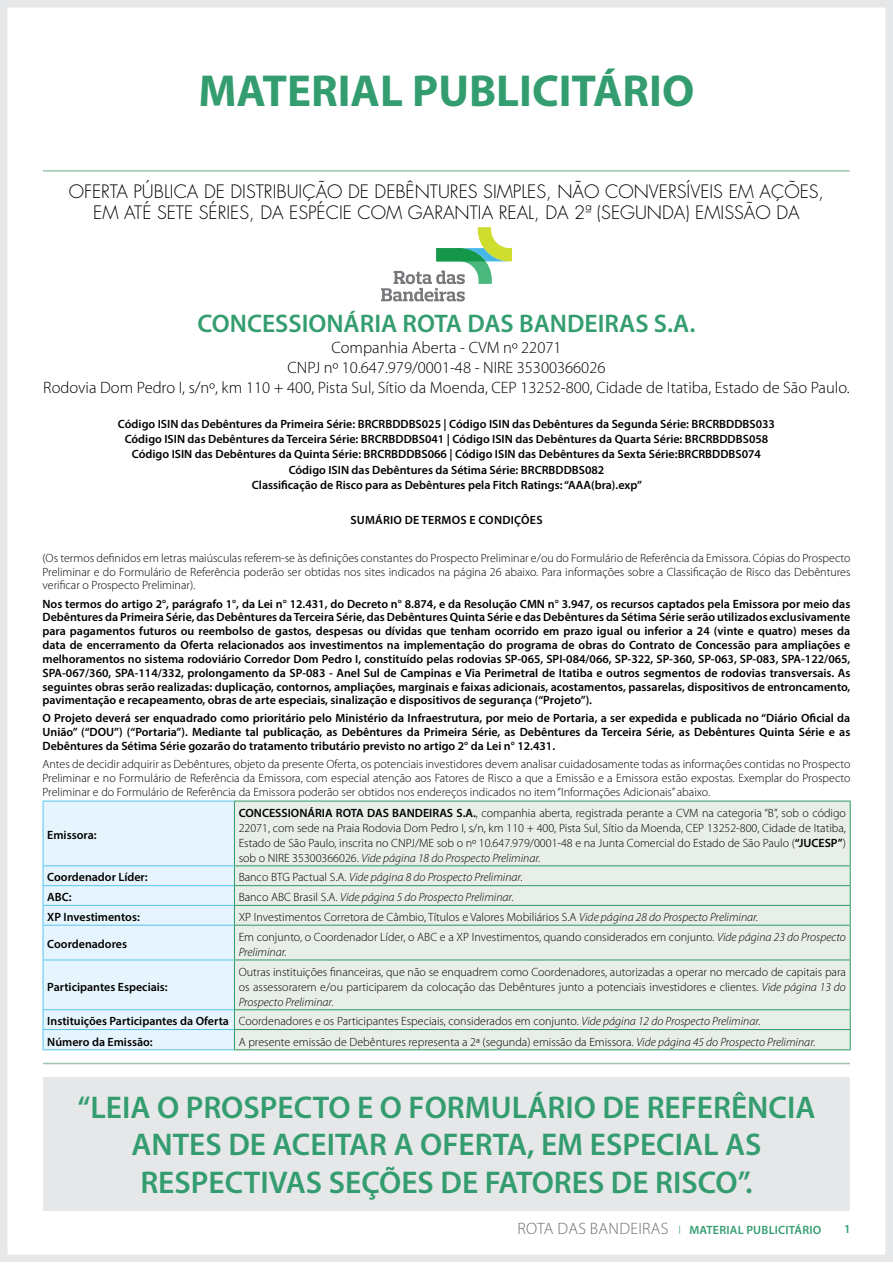
<style>
.page{position:relative;width:893px;height:1263px;background:#fff}
.page>*{position:absolute;margin:0;border:0;box-sizing:border-box;transform-origin:0 0}
.t1{font:700 45px "Myriad Pro";color:#349d6f}
.t2{font:600 31.5px/37.8px "Myriad Pro";color:#349d6f;text-align:center}
.t3{font:600 25.5px "Myriad Pro";color:#349d6f}
.t4{font:300 18px/21.3px "Futura";color:#000;text-align:center}
.t5{font:300 16.5px/20.1px "Myriad Pro";color:#000;text-align:center}
.t6{font:600 12px/13.8px "Myriad Pro";color:#000;text-align:justify}
.t7{font:300 12px/15px "Myriad Pro";color:#000;text-align:justify}
.t8{font:italic 300 12px "Myriad Pro";color:#000}
.t9{font:600 12px "Myriad Pro";letter-spacing:.02em;color:#349d6f}
.t10{font:600 12px "Myriad Pro";letter-spacing:.02em;color:#000}
.s1{font-weight:600}
.s2{font-style:italic}
.s3{font-style:normal}
.s4{font-weight:300;font-size:16.5px;color:#6d6e71}
.s5{font-weight:300}
</style>
<div class="page">
<div style="left:0;top:0;width:893px;height:1262px;border:8px solid #e6e7e8"></div>
<hr style="left:43px;top:1063px;width:807px;height:1px;background:#9ec5ac">
<hr style="left:43px;top:170px;width:807px;height:2px;background:#9ec5ac">
<div style="left:43px;top:1076px;width:807px;height:134px;background:#e6e7e8"></div>
<svg style="left:381px;top:227px;width:131px;height:74px"></svg>
<div style="left:44px;top:801px;width:190px;height:248px;background:#e6f5fd"></div>
<div style="left:235px;top:801px;width:615px;height:248px;background:#e8efe9"></div>
<hr style="left:43px;top:800px;width:191px;height:1px;background:#5cc7f3">
<hr style="left:43px;top:801px;width:1px;height:64px;background:#5cc7f3">
<hr style="left:43px;top:865px;width:191px;height:1px;background:#5cc7f3">
<hr style="left:43px;top:885px;width:191px;height:1px;background:#5cc7f3">
<hr style="left:43px;top:905px;width:191px;height:1px;background:#5cc7f3">
<svg style="left:43px;top:866px;width:1px;height:59px"></svg>
<hr style="left:43px;top:925px;width:191px;height:1px;background:#5cc7f3">
<hr style="left:43px;top:926px;width:1px;height:33px;background:#5cc7f3">
<hr style="left:43px;top:959px;width:191px;height:1px;background:#5cc7f3">
<hr style="left:43px;top:960px;width:1px;height:49px;background:#5cc7f3">
<hr style="left:43px;top:1009px;width:191px;height:1px;background:#5cc7f3">
<hr style="left:43px;top:1029px;width:191px;height:1px;background:#5cc7f3">
<svg style="left:43px;top:1010px;width:1px;height:39px"></svg>
<hr style="left:43px;top:1049px;width:191px;height:1px;background:#5cc7f3">
<hr style="left:234px;top:800px;width:617px;height:1px;background:#349d6f">
<hr style="left:234px;top:801px;width:1px;height:64px;background:#349d6f">
<hr style="left:850px;top:801px;width:1px;height:64px;background:#349d6f">
<hr style="left:234px;top:865px;width:617px;height:1px;background:#349d6f">
<hr style="left:234px;top:885px;width:617px;height:1px;background:#349d6f">
<hr style="left:234px;top:905px;width:617px;height:1px;background:#349d6f">
<svg style="left:234px;top:866px;width:1px;height:59px"></svg>
<svg style="left:850px;top:866px;width:1px;height:59px"></svg>
<hr style="left:234px;top:925px;width:617px;height:1px;background:#349d6f">
<hr style="left:234px;top:926px;width:1px;height:33px;background:#349d6f">
<hr style="left:850px;top:926px;width:1px;height:33px;background:#349d6f">
<hr style="left:234px;top:959px;width:617px;height:1px;background:#349d6f">
<hr style="left:234px;top:960px;width:1px;height:49px;background:#349d6f">
<hr style="left:850px;top:960px;width:1px;height:49px;background:#349d6f">
<hr style="left:234px;top:1009px;width:617px;height:1px;background:#349d6f">
<hr style="left:234px;top:1029px;width:617px;height:1px;background:#349d6f">
<svg style="left:234px;top:1010px;width:1px;height:39px"></svg>
<svg style="left:850px;top:1010px;width:1px;height:39px"></svg>
<hr style="left:234px;top:1049px;width:617px;height:1px;background:#349d6f">
<h1 class="t1" style="left:199px;top:62px;width:497px">MATERIAL PUBLICITÁRIO</h1>
<h3 class="t4" style="left:69px;top:181px;width:757px">OFERTA PÚBLICA DE DISTRIBUIÇÃO DE DEBÊNTURES SIMPLES, NÃO CONVERSÍVEIS EM AÇÕES,<br>EM ATÉ SETE SÉRIES, DA ESPÉCIE COM GARANTIA REAL, DA 2ª (SEGUNDA) EMISSÃO DA</h3>
<h3 class="t3" style="left:198px;top:308px;width:499px">CONCESSIONÁRIA ROTA DAS BANDEIRAS S.A.</h3>
<h3 class="t5" style="left:43px;top:337px;width:808px">Companhia Aberta - CVM nº 22071<br>CNPJ nº 10.647.979/0001-48 - NIRE 35300366026<br>Rodovia Dom Pedro I, s/nº, km 110 + 400, Pista Sul, Sítio da Moenda, CEP 13252-800, Cidade de Itatiba, Estado de São Paulo.</h3>
<p class="t6" style="left:118px;top:416px;width:658px;line-height:15.3px;text-align:center">Código ISIN das Debêntures da Primeira Série: BRCRBDDBS025 | Código ISIN das Debêntures da Segunda Série: BRCRBDDBS033<br>Código ISIN das Debêntures da Terceira Série: BRCRBDDBS041 | Código ISIN das Debêntures da Quarta Série: BRCRBDDBS058<br>Código ISIN das Debêntures da Quinta Série: BRCRBDDBS066 | Código ISIN das Debêntures da Sexta Série:BRCRBDDBS074<br>Código ISIN das Debêntures da Sétima Série: BRCRBDDBS082<br>Classificação de Risco para as Debêntures pela Fitch Ratings: “AAA(bra).exp”</p>
<p class="t10" style="left:350px;top:512px;width:194px">SUMÁRIO DE TERMOS E CONDIÇÕES</p>
<p class="t7" style="left:43px;top:551px;width:809px;line-height:13.8px">(Os termos definidos em letras maiúsculas referem-se às definições constantes do Prospecto Preliminar e/ou do Formulário de Referência da Emissora. Cópias do Prospecto Preliminar e do Formulário de Referência poderão ser obtidas nos sites indicados na página 26 abaixo. Para informações sobre a Classificação de Risco das Debêntures verificar o Prospecto Preliminar).</p>
<p class="t6" style="left:43px;top:596px;width:809px">Nos termos do artigo 2°, parágrafo 1°, da Lei n° 12.431, do Decreto n° 8.874, e da Resolução CMN n° 3.947, os recursos captados pela Emissora por meio das Debêntures da Primeira Série, das Debêntures da Terceira Série, das Debêntures Quinta Série e das Debêntures da Sétima Série serão utilizados exclusivamente para pagamentos futuros ou reembolso de gastos, despesas ou dívidas que tenham ocorrido em prazo igual ou inferior a 24 (vinte e quatro) meses da data de encerramento da Oferta relacionados aos investimentos na implementação do programa de obras do Contrato de Concessão para ampliações e melhoramentos no sistema rodoviário Corredor Dom Pedro I, constituído pelas rodovias SP-065, SPI-084/066, SP-322, SP-360, SP-063, SP-083, SPA-122/065, SPA-067/360, SPA-114/332, prolongamento da SP-083 - Anel Sul de Campinas e Via Perimetral de Itatiba e outros segmentos de rodovias transversais. As seguintes obras serão realizadas: duplicação, contornos, ampliações, marginais e faixas adicionais, acostamentos, passarelas, dispositivos de entroncamento, pavimentação e recapeamento, obras de arte especiais, sinalização e dispositivos de segurança (“Projeto”).</p>
<p class="t6" style="left:43px;top:711px;width:809px">O Projeto deverá ser enquadrado como prioritário pelo Ministério da Infraestrutura, por meio de Portaria, a ser expedida e publicada no “Diário Oficial da União” (“DOU”) (“Portaria”). Mediante tal publicação, as Debêntures da Primeira Série, as Debêntures da Terceira Série, as Debêntures Quinta Série e as Debêntures da Sétima Série gozarão do tratamento tributário previsto no artigo 2° da Lei n° 12.431.</p>
<p class="t7" style="left:43px;top:757px;width:809px;line-height:13.8px">Antes de decidir adquirir as Debêntures, objeto da presente Oferta, os potenciais investidores devem analisar cuidadosamente todas as informações contidas no Prospecto Preliminar e no Formulário de Referência da Emissora, com especial atenção aos Fatores de Risco a que a Emissão e a Emissora estão expostas. Exemplar do Prospecto Preliminar e do Formulário de Referência da Emissora poderão ser obtidos nos endereços indicados no item “Informações Adicionais” abaixo.</p>
<p class="t6" style="left:47px;top:828px;width:51px">Emissora:</p>
<p class="t7" style="left:239px;top:805px;width:609px"><span class="s1">CONCESSIONÁRIA ROTA DAS BANDEIRAS S.A.</span>, companhia aberta, registrada perante a CVM na categoria “B”, sob o código 22071, com sede na Praia Rodovia Dom Pedro I, s/n, km 110 + 400, Pista Sul, Sítio da Moenda, CEP 13252-800, Cidade de Itatiba, Estado de São Paulo, inscrita no CNPJ/ME sob o nº 10.647.979/0001-48 e na Junta Comercial do Estado de São Paulo (<span class="s1">“JUCESP”</span>) sob o NIRE 35300366026. <span class="s2">Vide página 18 do Prospecto Preliminar.</span></p>
<p class="t6" style="left:47px;top:870px;width:102px">Coordenador Líder:</p>
<p class="t8" style="left:239px;top:871px;width:286px"><span class="s3">Banco BTG Pactual S.A.</span> Vide página 8 do Prospecto Preliminar.</p>
<p class="t6" style="left:47px;top:890px;width:26px">ABC:</p>
<p class="t8" style="left:239px;top:891px;width:277px"><span class="s3">Banco ABC Brasil S.A.</span> Vide página 5 do Prospecto Preliminar.</p>
<p class="t6" style="left:47px;top:910px;width:94px">XP Investimentos:</p>
<p class="t7" style="left:239px;top:910px;width:521px">XP Investimentos Corretora de Câmbio, Títulos e Valores Mobiliários S.A <span class="s2">Vide página 28 do Prospecto Preliminar.</span></p>
<p class="t6" style="left:47px;top:937px;width:81px">Coordenadores</p>
<p class="t7" style="left:239px;top:929px;width:609px">Em conjunto, o Coordenador Líder, o ABC e a XP Investimentos, quando considerados em conjunto. <span class="s2">Vide página 23 do Prospecto<br>Preliminar.</span></p>
<p class="t6" style="left:47px;top:979px;width:122px">Participantes Especiais:</p>
<p class="t7" style="left:239px;top:964px;width:609px">Outras instituições financeiras, que não se enquadrem como Coordenadores, autorizadas a operar no mercado de capitais para os assessorarem e/ou participarem da colocação das Debêntures junto a potenciais investidores e clientes. <span class="s2">Vide página 13 do Prospecto Preliminar.</span></p>
<p class="t7" style="left:47px;top:1011px;width:715px;line-height:20.2px"><span class="s1">Instituições Participantes da Oferta</span> Coordenadores e os Participantes Especiais, considerados em conjunto. <span class="s2">Vide página 12 do Prospecto Preliminar.<br></span><span class="s1">Número da Emissão:</span></p>
<p class="t7" style="left:239px;top:1034px;width:578px">A presente emissão de Debêntures representa a 2ª (segunda) emissão da Emissora. <span class="s2">Vide página 45 do Prospecto Preliminar.</span></p>
<h2 class="t2" style="left:78px;top:1087px;width:739px">“LEIA O PROSPECTO E O FORMULÁRIO DE REFERÊNCIA<br>ANTES DE ACEITAR A OFERTA, EM ESPECIAL AS<br>RESPECTIVAS SEÇÕES DE FATORES DE RISCO”.</h2>
<p class="t9" style="left:517px;top:1222px;width:305px"><span class="s4">ROTA DAS BANDEIRAS</span> <span class="s5">I</span> MATERIAL PUBLICITÁRIO</p>
<p class="t9" style="left:844px;top:1222px;width:8px">1</p>
</div>
